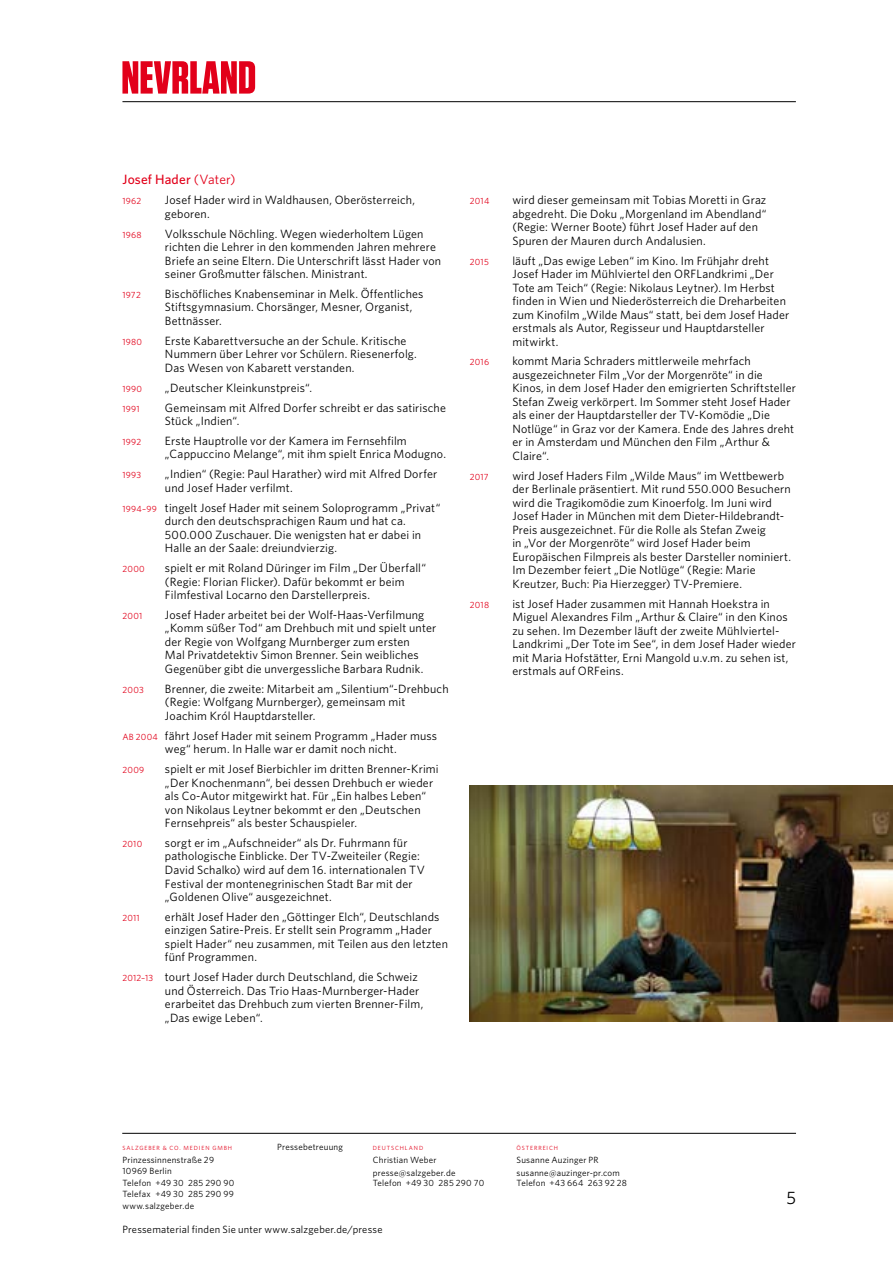
<style>
.page{position:relative;width:893px;height:1263px;background:#fff}
.page>*{position:absolute;margin:0;border:0;box-sizing:border-box;transform-origin:0 0}
.t1{font:18px "Whitney HTF";color:#000}
.t2{font:500 13.5px "Whitney HTF";letter-spacing:.015em;color:#e2001a}
.t3{font:12px/13.5px "Whitney HTF";letter-spacing:.015em;color:#000}
.t4{font:10.5px "Whitney HTF";letter-spacing:.02em;color:#000}
.t5{font:9px/12.6px "Whitney HTF";letter-spacing:.025em;color:#000}
.t6{font:9px "Whitney HTF";letter-spacing:.025em;color:#e2001a}
.t7{font:6px "Whitney HTF";letter-spacing:.145em;color:#e2001a}
.s1{font-weight:400}
.s2{font-size:9px;color:#e2001a}
</style>
<div class="page">
<hr style="left:122px;top:101px;width:674px;height:1px;background:#000">
<hr style="left:122px;top:1133px;width:674px;height:1px;background:#000">
<svg style="left:122px;top:61px;width:133px;height:33px"></svg>
<img style="left:469px;top:786px;width:424px;height:235px">
<p class="t2" style="left:122px;top:171px;width:114px">Josef Hader <span class="s1">(Vater)</span></p>
<p class="t6" style="left:122px;top:196px;width:20px">1962</p>
<p class="t3" style="left:165px;top:193px;width:252px">Josef Hader wird in Waldhausen, Oberösterreich, geboren.</p>
<p class="t6" style="left:122px;top:229px;width:21px">1968</p>
<p class="t3" style="left:165px;top:226px;width:278px">Volksschule Nöchling. Wegen wiederholtem Lügen richten die Lehrer in den kommenden Jahren mehrere Briefe an seine Eltern. Die Unterschrift lässt Hader von seiner Großmutter fälschen. Ministrant.</p>
<p class="t6" style="left:122px;top:289px;width:20px">1972</p>
<p class="t3" style="left:165px;top:287px;width:260px">Bischöfliches Knabenseminar in Melk. Öffentliches<br>Stiftsgymnasium. Chorsänger, Mesner, Organist,<br>Bettnässer.</p>
<p class="t6" style="left:122px;top:336px;width:21px">1980</p>
<p class="t3" style="left:165px;top:334px;width:253px">Erste Kabarettversuche an der Schule. Kritische<br>Nummern über Lehrer vor Schülern. Riesenerfolg.<br>Das Wesen von Kabarett verstanden.</p>
<p class="t6" style="left:122px;top:383px;width:21px">1990</p>
<p class="t3" style="left:165px;top:380px;width:149px">„Deutscher Kleinkunstpreis“.</p>
<p class="t6" style="left:122px;top:403px;width:19px">1991</p>
<p class="t3" style="left:165px;top:400px;width:282px">Gemeinsam mit Alfred Dorfer schreibt er das satirische<br>Stück „Indien“.</p>
<p class="t6" style="left:122px;top:436px;width:20px">1992</p>
<p class="t3" style="left:165px;top:434px;width:282px">Erste Hauptrolle vor der Kamera im Fernsehfilm „Cappuccino Melange“, mit ihm spielt Enrica Modugno.</p>
<p class="t6" style="left:122px;top:470px;width:20px">1993</p>
<p class="t3" style="left:165px;top:467px;width:274px">„Indien“ (Regie: Paul Harather) wird mit Alfred Dorfer und Josef Hader verfilmt.</p>
<p class="t3" style="left:165px;top:500px;width:277px;text-indent:-43px"><span class="s2">1994–99</span> tingelt Josef Hader mit seinem Soloprogramm „Privat“ durch den deutschsprachigen Raum und hat ca.<br>500.000 Zuschauer. Die wenigsten hat er dabei in Halle an der Saale: dreiundvierzig.</p>
<p class="t6" style="left:122px;top:564px;width:24px">2000</p>
<p class="t3" style="left:165px;top:561px;width:262px">spielt er mit Roland Düringer im Film „Der Überfall“ (Regie: Florian Flicker). Dafür bekommt er beim<br>Filmfestival Locarno den Darstellerpreis.</p>
<p class="t6" style="left:122px;top:610px;width:21px">2001</p>
<p class="t3" style="left:165px;top:608px;width:273px">Josef Hader arbeitet bei der Wolf-Haas-Verfilmung „Komm süßer Tod“ am Drehbuch mit und spielt unter der Regie von Wolfgang Murnberger zum ersten<br>Mal Privatdetektiv Simon Brenner. Sein weibliches Gegenüber gibt die unvergessliche Barbara Rudnik.</p>
<p class="t6" style="left:122px;top:684px;width:23px">2003</p>
<p class="t3" style="left:165px;top:682px;width:285px">Brenner, die zweite: Mitarbeit am „Silentium“-Drehbuch (Regie: Wolfgang Murnberger), gemeinsam mit<br>Joachim Król Hauptdarsteller.</p>
<p class="t3" style="left:122px;top:728px;width:316px;text-align:center"><span class="s2">AB 2004</span> fährt Josef Hader mit seinem Programm „Hader muss weg“ herum. In Halle war er damit noch nicht.</p>
<p class="t6" style="left:122px;top:765px;width:23px">2009</p>
<p class="t3" style="left:165px;top:762px;width:275px">spielt er mit Josef Bierbichler im dritten Brenner-Krimi „Der Knochenmann“, bei dessen Drehbuch er wieder als Co-Autor mitgewirkt hat. Für „Ein halbes Leben“ von Nikolaus Leytner bekommt er den „Deutschen Fernsehpreis“ als bester Schauspieler.</p>
<p class="t6" style="left:122px;top:838px;width:21px">2010</p>
<p class="t3" style="left:165px;top:836px;width:261px">sorgt er im „Aufschneider“ als Dr. Fuhrmann für pathologische Einblicke. Der TV-Zweiteiler (Regie:<br>David Schalko) wird auf dem 16. internationalen TV Festival der montenegrinischen Stadt Bar mit der „Goldenen Olive“ ausgezeichnet.</p>
<p class="t6" style="left:122px;top:912px;width:19px">2011</p>
<p class="t3" style="left:165px;top:910px;width:285px">erhält Josef Hader den „Göttinger Elch“, Deutschlands einzigen Satire-Preis. Er stellt sein Programm „Hader spielt Hader“ neu zusammen, mit Teilen aus den letzten fünf Programmen.</p>
<p class="t3" style="left:165px;top:970px;width:260px;text-indent:-43px"><span class="s2">2012–13</span> tourt Josef Hader durch Deutschland, die Schweiz und Österreich. Das Trio Haas-Murnberger-Hader erarbeitet das Drehbuch zum vierten Brenner-Film, „Das ewige Leben“.</p>
<p class="t6" style="left:470px;top:196px;width:21px">2014</p>
<p class="t3" style="left:512px;top:193px;width:256px">wird dieser gemeinsam mit Tobias Moretti in Graz abgedreht. Die Doku „Morgenland im Abendland“ (Regie: Werner Boote) führt Josef Hader auf den Spuren der Mauren durch Andalusien.</p>
<p class="t6" style="left:470px;top:256px;width:20px">2015</p>
<p class="t3" style="left:512px;top:253px;width:278px">läuft „Das ewige Leben“ im Kino. Im Frühjahr dreht Josef Hader im Mühlviertel den ORFLandkrimi „Der Tote am Teich“ (Regie: Nikolaus Leytner). Im Herbst finden in Wien und Niederösterreich die Dreharbeiten zum Kinofilm „Wilde Maus“ statt, bei dem Josef Hader erstmals als Autor, Regisseur und Hauptdarsteller mitwirkt.</p>
<p class="t6" style="left:470px;top:357px;width:21px">2016</p>
<p class="t3" style="left:512px;top:354px;width:285px">kommt Maria Schraders mittlerweile mehrfach ausgezeichneter Film „Vor der Morgenröte“ in die Kinos, in dem Josef Hader den emigrierten Schriftsteller Stefan Zweig verkörpert. Im Sommer steht Josef Hader als einer der Hauptdarsteller der TV-Komödie „Die Notlüge“ in Graz vor der Kamera. Ende des Jahres dreht er in Amsterdam und München den Film „Arthur &amp; Claire“.</p>
<p class="t6" style="left:470px;top:471px;width:20px">2017</p>
<p class="t3" style="left:512px;top:469px;width:280px">wird Josef Haders Film „Wilde Maus“ im Wettbewerb der Berlinale präsentiert. Mit rund 550.000 Besuchern wird die Tragikomödie zum Kinoerfolg. Im Juni wird Josef Hader in München mit dem Dieter-Hildebrandt-Preis ausgezeichnet. Für die Rolle als Stefan Zweig<br>in „Vor der Morgenröte“ wird Josef Hader beim Europäischen Filmpreis als bester Darsteller nominiert.<br>Im Dezember feiert „Die Notlüge“ (Regie: Marie Kreutzer, Buch: Pia Hierzegger) TV-Premiere.</p>
<p class="t6" style="left:470px;top:599px;width:21px">2018</p>
<p class="t3" style="left:512px;top:596px;width:285px">ist Josef Hader zusammen mit Hannah Hoekstra in Miguel Alexandres Film „Arthur &amp; Claire“ in den Kinos zu sehen. Im Dezember läuft der zweite Mühlviertel-Landkrimi „Der Tote im See“, in dem Josef Hader wieder mit Maria Hofstätter, Erni Mangold u.v.m. zu sehen ist, erstmals auf ORFeins.</p>
<p class="t7" style="left:122px;top:1145px;width:111px">SALZGEBER &amp; CO. MEDIEN GMBH</p>
<p class="t5" style="left:122px;top:1154px;width:93px;line-height:10.5px">Prinzessinnenstraße 29<br>10969 Berlin</p>
<p class="t5" style="left:122px;top:1178px;width:113px;line-height:10.5px">Telefon +49 30 285 290 90<br>Telefax +49 30 285 290 99</p>
<p class="t5" style="left:122px;top:1200px;width:73px">www.salzgeber.de</p>
<p class="t5" style="left:277px;top:1141px;width:67px">Pressebetreuung</p>
<p class="t7" style="left:373px;top:1145px;width:52px">DEUTSCHLAND</p>
<p class="t5" style="left:373px;top:1153px;width:84px">Christian Weber presse@salzgeber.de</p>
<p class="t5" style="left:373px;top:1176px;width:113px">Telefon +49 30 285 290 70</p>
<p class="t4" style="left:122px;top:1223px;width:261px">Pressematerial finden Sie unter www.salzgeber.de/presse</p>
<p class="t7" style="left:516px;top:1145px;width:43px">ÖSTERREICH</p>
<p class="t5" style="left:516px;top:1153px;width:105px">Susanne Auzinger PR susanne@auzinger-pr.com</p>
<p class="t5" style="left:516px;top:1176px;width:112px">Telefon +43 664 263 92 28</p>
<h1 class="t1" style="left:786px;top:1187px;width:11px">5</h1>
</div>
